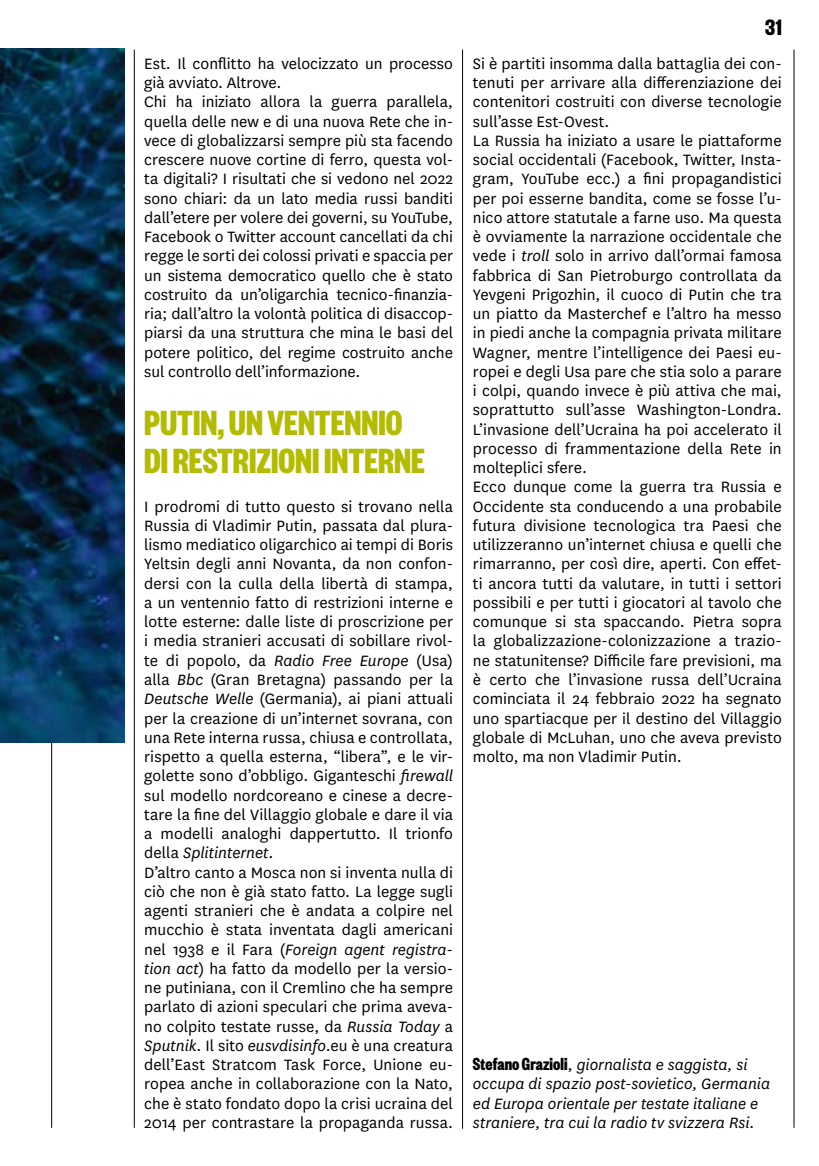
<style>
.page{position:relative;width:819px;height:1166px;background:#fff}
.page>*{position:absolute;margin:0;border:0;box-sizing:border-box;transform-origin:0 0}
.t1{font:700 38.5px/38.5px "Founders Grotesk X Cond";color:#b3bc00}
.t2{font:700 24.5px "Founders Grotesk X Cond";color:#000}
.t3{font:17.5px/19.2px "National";letter-spacing:.005em;color:#000}
.t4{font:italic 17.5px/19.2px "National";color:#000}
.s1{font-style:italic}
.s2{font-family:"Founders Grotesk X Cond";font-weight:700;font-style:normal;font-size:19.25px}
.s3{font-style:normal}
</style>
<div class="page">
<hr style="left:51px;top:50px;width:1px;height:1078px;background:#000">
<hr style="left:793px;top:50px;width:1px;height:1078px;background:#000">
<img style="left:0;top:49px;width:124px;height:694px">
<hr style="left:462px;top:50px;width:1px;height:1079px;background:#000">
<hr style="left:134px;top:50px;width:1px;height:1078px;background:#000">
<p class="t3" style="left:144px;top:53px;width:310px">Est. Il conflitto ha velocizzato un processo già avviato. Altrove.<br>Chi ha iniziato allora la guerra parallela, quella delle new e di una nuova Rete che in&shy;vece di globalizzarsi sempre più sta facendo crescere nuove cortine di ferro, questa vol&shy;ta digitali? I risultati che si vedono nel 2022 sono chiari: da un lato media russi banditi dall’etere per volere dei governi, su YouTube, Facebook o Twitter account cancellati da chi regge le sorti dei colossi privati e spaccia per un sistema democratico quello che è stato costruito da un’oligarchia tecnico-finanzia&shy;ria; dall’altro la volontà politica di disaccop&shy;piarsi da una struttura che mina le basi del potere politico, del regime costruito anche sul controllo dell’informazione.</p>
<h1 class="t1" style="left:144px;top:401px;width:282px">PUTIN, UN VENTENNIO<br>DI RESTRIZIONI INTERNE</h1>
<p class="t3" style="left:144px;top:496px;width:310px">I prodromi di tutto questo si trovano nella Russia di Vladimir Putin, passata dal plura&shy;lismo mediatico oligarchico ai tempi di Boris Yeltsin degli anni Novanta, da non confon&shy;dersi con la culla della libertà di stampa, a un ventennio fatto di restrizioni interne e lotte esterne: dalle liste di proscrizione per i media stranieri accusati di sobillare rivol&shy;te di popolo, da <span class="s1">Radio Free Europe</span> (Usa) alla <span class="s1">Bbc</span> (Gran Bretagna) passando per la <span class="s1">Deutsche Welle</span> (Germania), ai piani attuali per la creazione di un’internet sovrana, con una Rete interna russa, chiusa e controllata, rispetto a quella esterna, “libera”, e le vir&shy;golette sono d’obbligo. Giganteschi <span class="s1">firewall </span>sul modello nordcoreano e cinese a decre&shy;tare la fine del Villaggio globale e dare il via a modelli analoghi dappertutto. Il trionfo della <span class="s1">Splitinternet</span>.<br>D’altro canto a Mosca non si inventa nulla di ciò che non è già stato fatto. La legge sugli agenti stranieri che è andata a colpire nel mucchio è stata inventata dagli americani nel 1938 e il Fara (<span class="s1">Foreign agent registra&shy;tion act</span>) ha fatto da modello per la versio&shy;ne putiniana, con il Cremlino che ha sempre parlato di azioni speculari che prima aveva&shy;no colpito testate russe, da <span class="s1">Russia Today</span> a <span class="s1">Sputnik</span>. Il sito <span class="s1">eusvdisinfo</span>.eu è una creatura dell’East Stratcom Task Force, Unione eu&shy;ropea anche in collaborazione con la Nato, che è stato fondato dopo la crisi ucraina del 2014 per contrastare la propaganda russa.</p>
<h2 class="t2" style="left:765px;top:12px;width:18px">31</h2>
<p class="t3" style="left:473px;top:53px;width:310px">Si è partiti insomma dalla battaglia dei con&shy;tenuti per arrivare alla differenziazione dei contenitori costruiti con diverse tecnologie sull’asse Est-Ovest.<br>La Russia ha iniziato a usare le piattaforme social occidentali (Facebook, Twitter, Insta&shy;gram, YouTube ecc.) a fini propagandistici per poi esserne bandita, come se fosse l’u&shy;nico attore statutale a farne uso. Ma questa è ovviamente la narrazione occidentale che vede i <span class="s1">troll</span> solo in arrivo dall’ormai famosa fabbrica di San Pietroburgo controllata da Yevgeni Prigozhin, il cuoco di Putin che tra un piatto da Masterchef e l’altro ha messo in piedi anche la compagnia privata militare Wagner, mentre l’intelligence dei Paesi eu&shy;ropei e degli Usa pare che stia solo a parare i colpi, quando invece è più attiva che mai, soprattutto sull’asse Washington-Londra.<br>L’invasione dell’Ucraina ha poi accelerato il processo di frammentazione della Rete in molteplici sfere.<br>Ecco dunque come la guerra tra Russia e Occidente sta conducendo a una probabile futura divisione tecnologica tra Paesi che utilizzeranno un’internet chiusa e quelli che rimarranno, per così dire, aperti. Con effet&shy;ti ancora tutti da valutare, in tutti i settori possibili e per tutti i giocatori al tavolo che comunque si sta spaccando. Pietra sopra la globalizzazione-colonizzazione a trazio&shy;ne statunitense? Difficile fare previsioni, ma è certo che l’invasione russa dell’Ucraina cominciata il 24 febbraio 2022 ha segnato uno spartiacque per il destino del Villaggio globale di McLuhan, uno che aveva previsto molto, ma non Vladimir Putin.</p>
<p class="t4" style="left:473px;top:1054px;width:299px"><span class="s2">Stefano Grazioli</span><span class="s3">,</span> giornalista e saggista, si occupa di spazio post-sovietico, Germania ed Europa orientale per testate italiane e straniere, tra cui la radio tv svizzera Rsi.</p>
</div>
